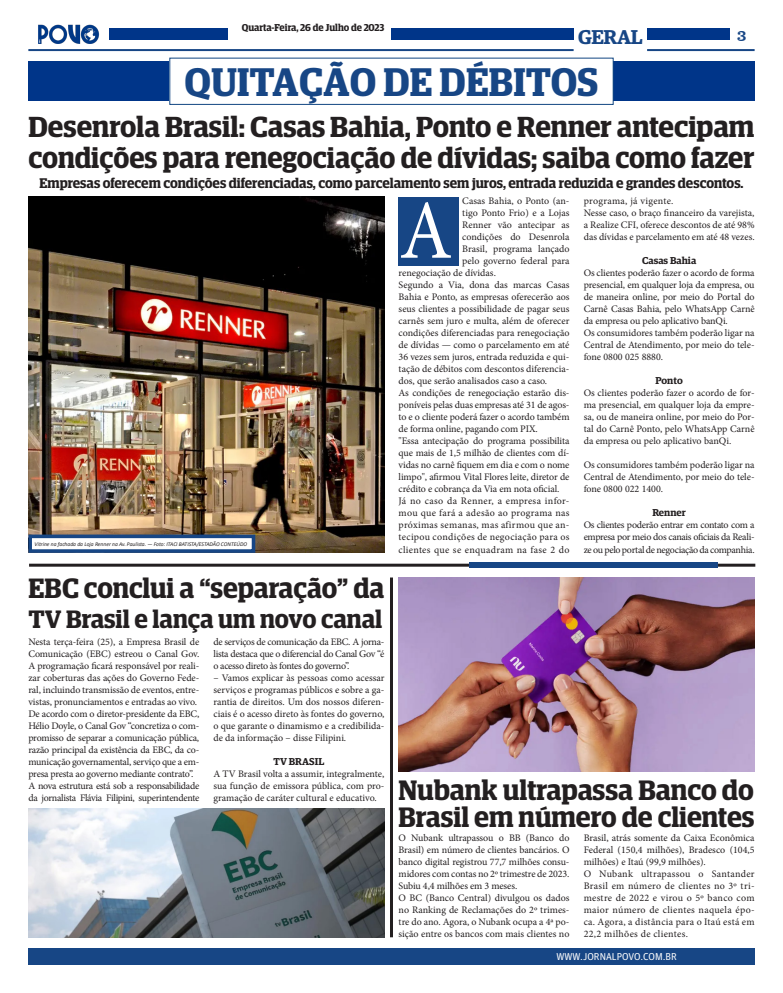
<style>
.page{position:relative;width:783px;height:993px;background:#fff}
.page>*{position:absolute;margin:0;border:0;box-sizing:border-box;transform-origin:0 0}
.t1{font:83.8px "Minion Pro";color:#fff;scale:.91 1}
.t2{font:600 40px "Guardian Egyptian Display";color:#174685}
.t3{font:600 29px/31.2px "Guardian Egyptian Display";color:#231f20}
.t4{font:600 28.1px/27px "Guardian Egyptian Display";letter-spacing:-.005em;color:#231f20}
.t5{font:600 28px "Guardian Egyptian Display";color:#231f20}
.t6{font:600 25.2px "Guardian Egyptian Display";color:#231f20}
.t7{font:600 20px "Guardian Egyptian";letter-spacing:-.02em;color:#174685}
.t8{font:16px "Clarendon BT";color:#174685}
.t9{font:600 14px "Guardian Egyptian Display";letter-spacing:-.005em;color:#231f20}
.t10{font:10px/12px "Minion Pro";letter-spacing:-.005em;color:#231f20;text-align:justify}
.t11{font:10px/12px "Minion Pro";letter-spacing:-.03em;color:#231f20}
.t12{font:600 10px "Guardian Egyptian";color:#231f20}
.t13{font:600 10px "Guardian Egyptian Display";color:#231f20}
.t14{font:10px "Guardian Agate Sans G1 D Regular";color:#fff}
.t15{font:10px "Minion Pro";letter-spacing:.03em;color:#231f20}
.t16{font:italic 5.7px "Calibri";color:#231f20}
</style>
<div class="page">
<div style="left:28px;top:947px;width:726px;height:17px;background:#174685"></div>
<img style="left:38px;top:24px;width:62px;height:20px">
<div style="left:391px;top:28px;width:182px;height:12px;background:#003589"></div>
<div style="left:647px;top:28px;width:82px;height:12px;background:#003589"></div>
<hr style="left:647px;top:49px;width:107px;height:2px;background:#174685">
<hr style="left:28px;top:49px;width:545px;height:2px;background:#174685">
<div style="left:109px;top:28px;width:118px;height:12px;background:#003589"></div>
<div style="left:28px;top:61px;width:726px;height:40px;background:#003589"></div>
<div style="left:170px;top:58px;width:443px;height:46px;background:#fff"></div>
<div style="left:169px;top:58px;width:444px;height:47px;border:1px solid #114682"></div>
<hr style="left:29px;top:563px;width:726px;height:3px;background:#231f20">
<div style="left:469px;top:562px;width:248px;height:5px;background:#174685"></div>
<hr style="left:390px;top:577px;width:3px;height:359px;background:#231f20">
<div style="left:398px;top:197px;width:61px;height:68px;background:#174685"></div>
<img style="left:28px;top:197px;width:356px;height:355px">
<div style="left:28px;top:534px;width:227px;height:18px;background:#fff;border:4px solid #174685"></div>
<img style="left:28px;top:808px;width:356px;height:128px">
<img style="left:398px;top:577px;width:356px;height:194px">
<p class="t13" style="left:242px;top:22px;width:144px">Quarta-Feira, 26 de Julho de 2023</p>
<h3 class="t7" style="left:578px;top:22px;width:66px">GERAL</h3>
<p class="t2" style="left:184px;top:60px;width:415px">QUITAÇÃO DE DÉBITOS</p>
<h3 class="t8" style="left:736px;top:25px;width:11px">3</h3>
<p class="t3" style="left:28px;top:111px;width:727px">Desenrola Brasil: Casas Bahia, Ponto e Renner antecipam condições para renegociação de dívidas; saiba como fazer</p>
<p class="t9" style="left:39px;top:175px;width:705px">Empresas oferecem condições diferenciadas, como parcelamento sem juros, entrada reduzida e grandes descontos.</p>
<p class="t16" style="left:35px;top:540px;width:214px">Vitrine na fachada da Loja Renner na Av. Paulista. — Foto: ITACI BATISTA/ESTADÃO CONTEÚDO</p>
<p class="t5" style="left:28px;top:572px;width:357px">EBC conclui a “separação” da</p>
<p class="t6" style="left:28px;top:605px;width:355px">TV Brasil e lança um novo canal</p>
<p class="t10" style="left:28px;top:635px;width:172px">Nesta terça-feira (25), a Empresa Brasil de Comunicação (EBC) estreou o Canal Gov.<br>A programação ficará responsável por reali&shy;zar coberturas das ações do Governo Fede&shy;ral, incluindo transmissão de eventos, entre&shy;vistas, pronunciamentos e entradas ao vivo.</p>
<p class="t10" style="left:28px;top:707px;width:172px">De acordo com o diretor-presidente da EBC, Hélio Doyle, o Canal Gov “concretiza o com&shy;promisso de separar a comunicação pública, razão principal da existência da EBC, da co&shy;municação governamental, serviço que a em&shy;presa presta ao governo mediante contrato”.</p>
<p class="t11" style="left:28px;top:779px;width:172px">A nova estrutura está sob a responsabilidade da jornalista Flávia Filipini, superintendente</p>
<p class="t10" style="left:213px;top:635px;width:172px">de serviços de comunicação da EBC. A jorna&shy;lista destaca que o diferencial do Canal Gov “é o acesso direto às fontes do governo”.</p>
<p class="t10" style="left:213px;top:671px;width:172px">– Vamos explicar às pessoas como acessar serviços e programas públicos e sobre a ga&shy;rantia de direitos. Um dos nossos diferen&shy;ciais é o acesso direto às fontes do governo, o que garante o dinamismo e a credibilida&shy;de da informação – disse Filipini.</p>
<p class="t12" style="left:273px;top:754px;width:52px">TV BRASIL</p>
<p class="t10" style="left:213px;top:767px;width:172px">A TV Brasil volta a assumir, integralmente, sua função de emissora pública, com pro&shy;gramação de caráter cultural e educativo.</p>
<p class="t10" style="left:462px;top:195px;width:109px">Casas Bahia, o Ponto (an-</p>
<p class="t10" style="left:462px;top:207px;width:109px">tigo Ponto Frio) e a Lojas</p>
<p class="t10" style="left:462px;top:219px;width:109px">Renner vão antecipar as</p>
<p class="t10" style="left:462px;top:231px;width:109px">condições do Desenrola</p>
<p class="t10" style="left:462px;top:243px;width:109px">Brasil, programa lançado</p>
<p class="t10" style="left:462px;top:255px;width:109px">pelo governo federal para</p>
<p class="t10" style="left:398px;top:267px;width:99px">renegociação de dívidas.</p>
<p class="t10" style="left:398px;top:279px;width:172px">Segundo a Via, dona das marcas Casas Bahia e Ponto, as empresas oferecerão aos seus clientes a possibilidade de pagar seus carnês sem juro e multa, além de oferecer condições diferenciadas para renegociação de dívidas — como o parcelamento em até 36 vezes sem juros, entrada reduzida e qui&shy;tação de débitos com descontos diferencia&shy;dos, que serão analisados caso a caso.</p>
<p class="t10" style="left:398px;top:387px;width:172px">As condições de renegociação estarão dis&shy;poníveis pelas duas empresas até 31 de agos&shy;to e o cliente poderá fazer o acordo também de forma online, pagando com PIX.</p>
<p class="t10" style="left:398px;top:435px;width:172px">"Essa antecipação do programa possibilita que mais de 1,5 milhão de clientes com dí&shy;vidas no carnê fiquem em dia e com o nome limpo", afirmou Vital Flores leite, diretor de crédito e cobrança da Via em nota oficial.</p>
<p class="t10" style="left:398px;top:495px;width:172px">Já no caso da Renner, a empresa infor&shy;mou que fará a adesão ao programa nas próximas semanas, mas afirmou que an&shy;tecipou condições de negociação para os clientes que se enquadram na fase 2 do</p>
<p class="t1" style="left:399px;top:175px;width:59px">A</p>
<p class="t15" style="left:583px;top:194px;width:91px">programa, já vigente.</p>
<p class="t10" style="left:583px;top:207px;width:172px">Nesse caso, o braço financeiro da varejista, a Realize CFI, oferece descontos de até 98% das dívidas e parcelamento em até 48 vezes.</p>
<p class="t12" style="left:642px;top:253px;width:56px">Casas Bahia</p>
<p class="t10" style="left:583px;top:267px;width:172px">Os clientes poderão fazer o acordo de forma presencial, em qualquer loja da empresa, ou de maneira online, por meio do Portal do Carnê Casas Bahia, pelo WhatsApp Carnê da empresa ou pelo aplicativo banQi.</p>
<p class="t10" style="left:583px;top:327px;width:172px">Os consumidores também poderão ligar na Central de Atendimento, por meio do tele&shy;fone 0800 025 8880.</p>
<p class="t12" style="left:655px;top:373px;width:29px">Ponto</p>
<p class="t10" style="left:583px;top:387px;width:172px">Os clientes poderão fazer o acordo de for&shy;ma presencial, em qualquer loja da empre&shy;sa, ou de maneira online, por meio do Por&shy;tal do Carnê Ponto, pelo WhatsApp Carnê da empresa ou pelo aplicativo banQi.</p>
<p class="t10" style="left:583px;top:459px;width:172px">Os consumidores também poderão ligar na Central de Atendimento, por meio do tele&shy;fone 0800 022 1400.</p>
<p class="t12" style="left:652px;top:505px;width:35px">Renner</p>
<p class="t10" style="left:583px;top:519px;width:172px">Os clientes poderão entrar em contato com a empresa por meio dos canais oficiais da Reali&shy;ze ou pelo portal de negociação da companhia.</p>
<p class="t4" style="left:398px;top:776px;width:357px">Nubank ultrapassa Banco do<br>Brasil em número de clientes</p>
<p class="t10" style="left:398px;top:831px;width:172px">O Nubank ultrapassou o BB (Banco do Brasil) em número de clientes bancários. O banco digital registrou 77,7 milhões consu&shy;midores com contas no 2º trimestre de 2023.<br>Subiu 4,4 milhões em 3 meses.</p>
<p class="t10" style="left:398px;top:891px;width:172px">O BC (Banco Central) divulgou os dados no Ranking de Reclamações do 2º trimes&shy;tre do ano. Agora, o Nubank ocupa a 4ª po&shy;sição entre os bancos com mais clientes no</p>
<p class="t10" style="left:583px;top:831px;width:172px">Brasil, atrás somente da Caixa Econômica Federal (150,4 milhões), Bradesco (104,5 milhões) e Itaú (99,9 milhões).</p>
<p class="t10" style="left:583px;top:867px;width:172px">O Nubank ultrapassou o Santander Brasil em número de clientes no 3º tri&shy;mestre de 2022 e virou o 5º banco com maior número de clientes naquela épo&shy;ca. Agora, a distância para o Itaú está em 22,2 milhões de clientes.</p>
<p class="t14" style="left:556px;top:949px;width:122px">WWW.JORNALPOVO.COM.BR</p>
</div>
